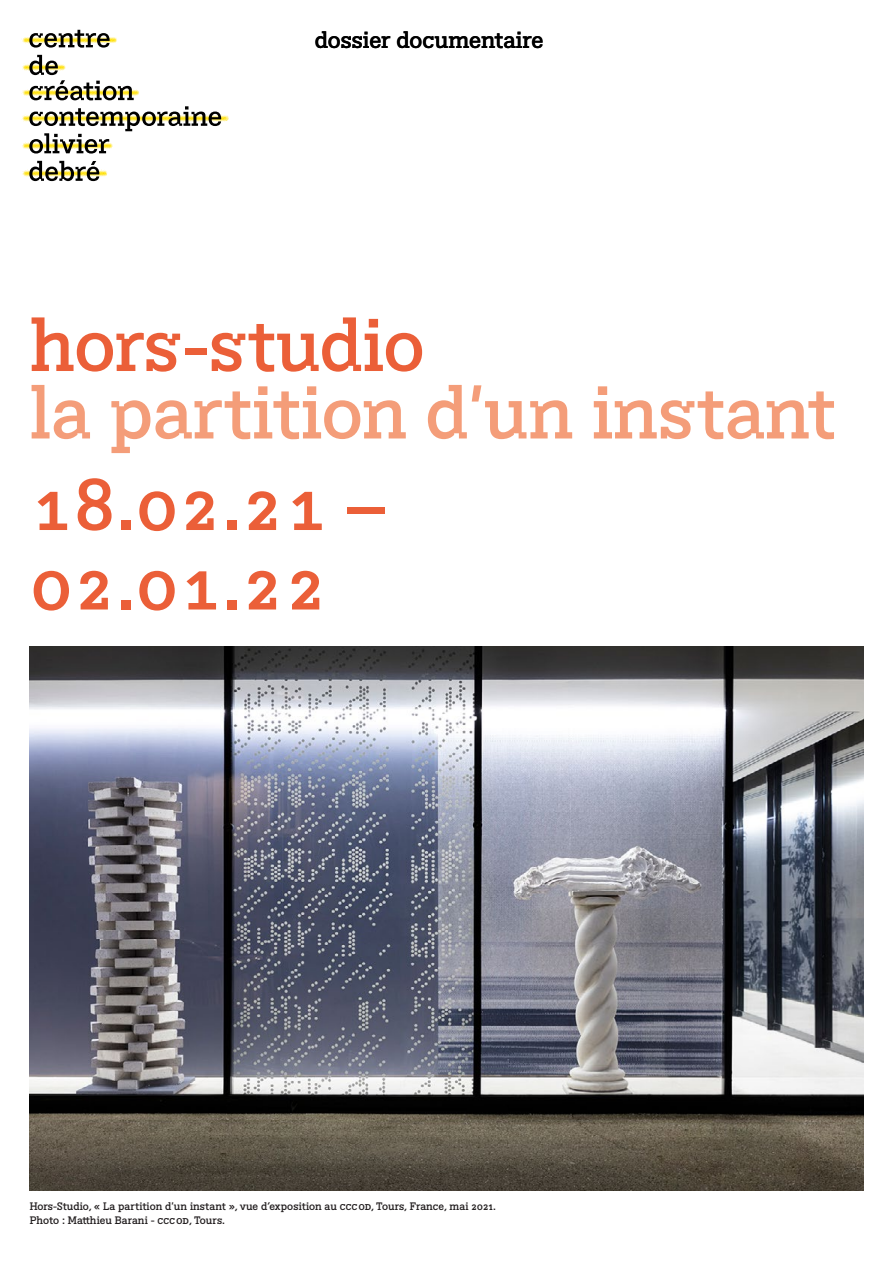
<style>
.page{position:relative;width:893px;height:1263px;background:#fff}
.page>*{position:absolute;margin:0;border:0;box-sizing:border-box;transform-origin:0 0}
.t1{font:72px/79.5px "BVHCCCOD Titrage";color:#eb5f38}
.t2{font:72px "BVHCCCOD Titrage";color:#f49d79}
.t3{font:22.5px "BVHCCCOD";letter-spacing:-.015em;color:#000}
.t4{font:10.5px/13.5px "BVHCCCOD";color:#211d1e}
</style>
<div class="page">
<svg style="left:21px;top:30px;width:208px;height:151px"></svg>
<img style="left:30px;top:646px;width:833px;height:545px">
<h2 class="t3" style="left:315px;top:25px;width:230px">dossier documentaire</h2>
<h1 class="t1" style="left:30px;top:310px;width:396px">hors-studio</h1>
<h1 class="t2" style="left:30px;top:365px;width:807px">la partition d'un instant</h1>
<h1 class="t1" style="left:30px;top:469px;width:358px">18.02.21 –<br>02.01.22</h1>
<p class="t4" style="left:30px;top:1200px;width:468px">Hors-Studio, « La partition d'un instant », vue d’exposition au cccod, Tours, France, mai 2021.<br>Photo : Matthieu Barani - cccod, Tours.</p>
</div>
